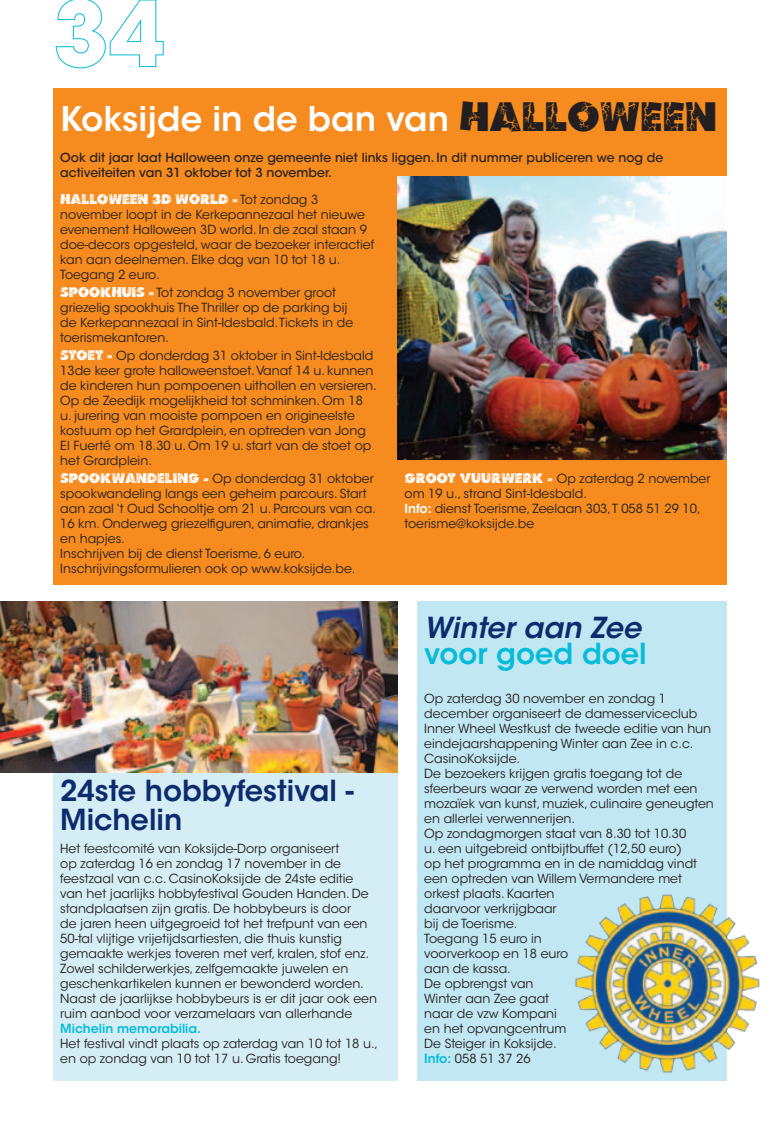
<style>
.page{position:relative;width:780px;height:1134px;background:#fff}
.page>*{position:absolute;margin:0;border:0;box-sizing:border-box;transform-origin:0 0}
.Titels_licht_blauw_i{font:600 33.75px "ITC Avant Garde Std";color:#fff}
.Titels_licht_blauw_i-2{font:600 28.75px/28.8px "ITC Avant Garde Std";color:#0d2c6e}
.Titels_licht_blauw_i-3{font:italic 600 28.75px/26.2px "ITC Avant Garde Std";color:#0d2c6e}
.Body{font:15px "Ben Krush";color:#fff}
.Body_insprong_2_mm{font:12.5px/15px "ITC Avant Garde Std";color:#231f20}
.Body-2{font:12.5px/15px "ITC Avant Garde Std";color:#231f20}
.Inleiding_insprong_2{font:500 12.5px/15px "ITC Avant Garde Std";color:#231f20}
.Body_insprong_2_mm-2{font:600 12.5px "ITC Avant Garde Std";color:#07bbda}
.s1{font-family:"Ben Krush";font-weight:400;font-size:43.75px;color:#231f20}
.s2{font-family:"ITC Avant Garde Std";font-size:12.5px;color:#231f20}
.s3{font-family:"Ben Krush";font-size:15px;color:#fff}
.s4{font-weight:600;color:#fff}
.s5{font-style:normal;color:#07bbda}
.s6{font-weight:600;color:#07bbda}
</style>
<div class="page">
<div style="left:53px;top:89px;width:673px;height:496px;background:#f68b1f"></div>
<div style="left:53px;top:602px;width:344px;height:479px;background:#d5eef5"></div>
<div style="left:417px;top:602px;width:309px;height:479px;background:#c1e7f2"></div>
<img style="left:397px;top:177px;width:329px;height:282px">
<img style="left:0;top:602px;width:397px;height:171px">
<img style="left:574px;top:892px;width:186px;height:183px">
<svg style="left:55px;top:0;width:109px;height:68px"></svg>
<p class="Titels_licht_blauw_i" style="left:60px;top:97px;width:657px">Koksijde in de ban van <span class="s1">HALLOWEEN</span></p>
<p class="Inleiding_insprong_2" style="left:60px;top:150px;width:604px">Ook dit jaar laat Halloween onze gemeente niet links liggen. In dit nummer publiceren we nog de activeiteiten van 31 oktober tot 3 november.</p>
<p class="Body" style="left:60px;top:190px;width:259px">HALLOWEEN 3D WORLD - <span class="s2">Tot zondag 3</span></p>
<p class="Body-2" style="left:60px;top:207px;width:315px">november loopt in de Kerkepannezaal het nieuwe evenement Halloween 3D world. In de zaal staan 9 doe-decors opgesteld, waar de bezoeker interactief kan aan deelnemen. Elke dag van 10 tot 18 u.<br>Toegang 2 euro.</p>
<p class="Body-2" style="left:60px;top:285px;width:294px"><span class="s3">SPOOKHUIS -</span> Tot zondag 3 november groot griezelig spookhuis The Thriller op de parking bij de Kerkepannezaal in Sint-Idesbald. Tickets in de toerismekantoren.</p>
<p class="Body-2" style="left:60px;top:348px;width:318px"><span class="s3">STOET -</span> Op donderdag 31 oktober in Sint-Idesbald 13de keer grote halloweenstoet. Vanaf 14 u. kunnen de kinderen hun pompoenen uithollen en versieren.<br>Op de Zeedijk mogelijkheid tot schminken. Om 18 u. jurering van mooiste pompoen en origineelste kostuum op het Grardplein, en optreden van Jong El Fuerté om 18.30 u. Om 19 u. start van de stoet op het Grardplein.</p>
<p class="Body-2" style="left:60px;top:471px;width:317px"><span class="s3">SPOOKWANDELING -</span> Op donderdag 31 oktober spookwandeling langs een geheim parcours. Start aan zaal ‘t Oud Schooltje om 21 u. Parcours van ca.<br>16 km. Onderweg griezelfiguren, animatie, drankjes en hapjes.</p>
<p class="Body_insprong_2_mm" style="left:60px;top:546px;width:297px">Inschrijven bij de dienst Toerisme, 6 euro.<br>Inschrijvingsformulieren ook op www.koksijde.be.</p>
<p class="Titels_licht_blauw_i-2" style="left:60px;top:776px;width:295px">24ste hobbyfestival -<br>Michelin</p>
<p class="Body_insprong_2_mm" style="left:60px;top:841px;width:310px">Het feestcomité van Koksijde-Dorp organiseert<br>op zaterdag 16 en zondag 17 november in de feestzaal van c.c. CasinoKoksijde de 24ste editie van het jaarlijks hobbyfestival Gouden Handen. De standplaatsen zijn gratis. De hobbybeurs is door de jaren heen uitgegroeid tot het trefpunt van een 50-tal vlijtige vrijetijdsartiesten, die thuis kunstig gemaakte werkjes toveren met verf, kralen, stof enz.<br>Zowel schilderwerkjes, zelfgemaakte juwelen en geschenkartikelen kunnen er bewonderd worden.</p>
<p class="Body_insprong_2_mm" style="left:60px;top:991px;width:318px">Naast de jaarlijkse hobbybeurs is er dit jaar ook een ruim aanbod voor verzamelaars van allerhande</p>
<p class="Body_insprong_2_mm-2" style="left:60px;top:1020px;width:142px">Michelin memorabilia.</p>
<p class="Body_insprong_2_mm" style="left:60px;top:1036px;width:319px">Het festival vindt plaats op zaterdag van 10 tot 18 u., en op zondag van 10 tot 17 u. Gratis toegang!</p>
<p class="Body-2" style="left:404px;top:471px;width:307px"><span class="s3">GROOT VUURWERK -</span> Op zaterdag 2 november om 19 u., strand Sint-Idesbald.</p>
<p class="Body_insprong_2_mm" style="left:404px;top:501px;width:297px"><span class="s4">Info:</span> dienst Toerisme, Zeelaan 303, T 058 51 29 10, toerisme@koksijde.be</p>
<p class="Titels_licht_blauw_i-3" style="left:424px;top:614px;width:224px">Winter aan Zee <span class="s5">voor goed doel</span></p>
<p class="Body_insprong_2_mm" style="left:424px;top:691px;width:288px">Op zaterdag 30 november en zondag 1 december organiseert de damesserviceclub Inner Wheel Westkust de tweede editie van hun eindejaarshappening Winter aan Zee in c.c.<br>CasinoKoksijde.</p>
<p class="Body_insprong_2_mm" style="left:424px;top:766px;width:291px">De bezoekers krijgen gratis toegang tot de sfeerbeurs waar ze verwend worden met een mozaïek van kunst, muziek, culinaire geneugten en allerlei verwennerijen.</p>
<p class="Body_insprong_2_mm" style="left:424px;top:826px;width:274px">Op zondagmorgen staat van 8.30 tot 10.30 u. een uitgebreid ontbijtbuffet (12,50 euro) op het programma en in de namiddag vindt een optreden van Willem Vermandere met orkest plaats. Kaarten<br>daarvoor verkrijgbaar<br>bij de Toerisme.<br>Toegang 15 euro in<br>voorverkoop en 18 euro<br>aan de kassa.</p>
<p class="Body_insprong_2_mm" style="left:424px;top:976px;width:144px">De opbrengst van<br>Winter aan Zee gaat naar de vzw Kompani en het opvangcentrum<br>De Steiger in Koksijde.</p>
<p class="Body_insprong_2_mm" style="left:424px;top:1051px;width:108px"><span class="s6">Info:</span> 058 51 37 26</p>
</div>
